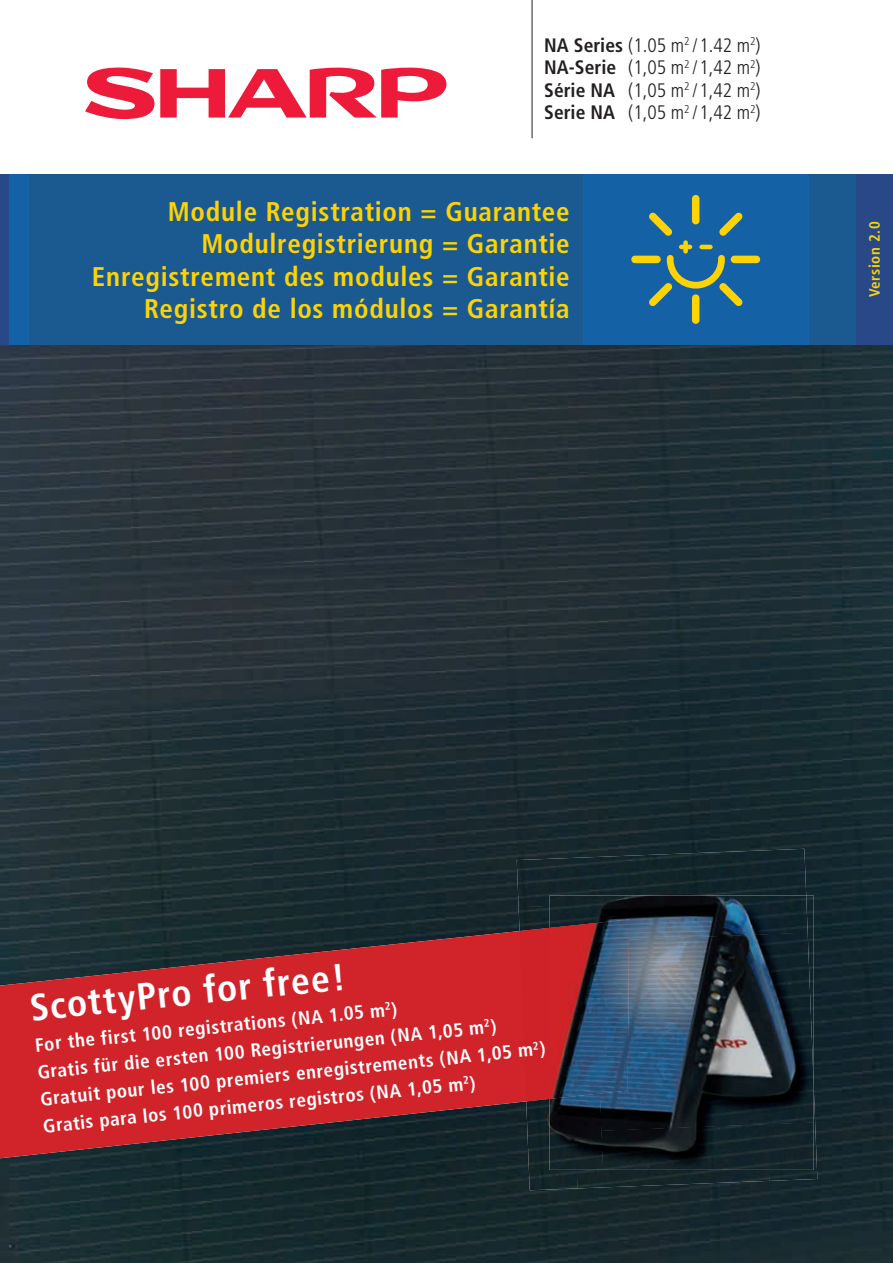
<style>
.page{position:relative;width:893px;height:1263px;background:#fff}
.page>*{position:absolute;margin:0;border:0;box-sizing:border-box;transform-origin:0 0}
.t1{font:700 condensed 37.8px "Frutiger";color:#fff}
.t2{font:700 condensed 27px/32.4px "Frutiger";letter-spacing:.03em;color:#fed304;text-align:right}
.t3{font:300 condensed 19.5px/22.5px "Frutiger";color:#231f20;text-align:justify}
.t4{font:700 condensed 19.05px/27.2px "Frutiger";color:#fff}
.t5{font:700 condensed 15px "Frutiger";letter-spacing:.035em;color:#fed304}
.s1{font-weight:700}
</style>
<div class="page">
<img style="left:0;top:344px;width:893px;height:919px">
<div style="left:0;top:174px;width:893px;height:170px;background:#1b5a90"></div>
<div style="left:0;top:174px;width:28px;height:170px;background:#1561a6"></div>
<div style="left:0;top:174px;width:9px;height:170px;background:#284887"></div>
<div style="left:583px;top:174px;width:225px;height:170px;background:#1561a6"></div>
<div style="left:856px;top:174px;width:37px;height:170px;background:#284887"></div>
<div style="left:692px;top:195px;width:7px;height:29px;background:#fed304;border-radius:4px"></div>
<div style="left:631px;top:256px;width:30px;height:7px;background:#fed304;border-radius:4px"></div>
<div style="left:692px;top:294px;width:7px;height:30px;background:#fed304;border-radius:4px"></div>
<div style="left:731px;top:256px;width:29px;height:7px;background:#fed304;border-radius:4px"></div>
<svg style="left:649px;top:212px;width:94px;height:94px"></svg>
<svg style="left:699px;top:245px;width:14px;height:4px"></svg>
<svg style="left:0;top:919px;width:526px;height:239px;background:#9c252c"></svg>
<img style="left:808px;top:895px;width:6px;height:37px">
<img style="left:517px;top:849px;width:289px;height:58px">
<img style="left:519px;top:906px;width:30px;height:22px">
<img style="left:526px;top:1101px;width:52px;height:89px">
<img style="left:770px;top:1085px;width:47px;height:96px">
<img style="left:577px;top:1170px;width:193px;height:18px">
<div style="left:519px;top:928px;width:30px;height:173px;background:#cf2128"></div>
<img style="left:549px;top:895px;width:259px;height:37px">
<img style="left:603px;top:932px;width:211px;height:190px">
<img style="left:549px;top:1099px;width:54px;height:71px">
<img style="left:601px;top:1122px;width:213px;height:48px">
<img style="left:549px;top:919px;width:80px;height:180px">
<hr style="left:532px;top:0;width:1px;height:138px;background:#231f20">
<svg style="left:85px;top:68px;width:361px;height:51px"></svg>
<p class="t3" style="left:544px;top:34px;width:218px"><span class="s1">na Series</span> (1.05 m<sup>2</sup> /1.42 m<sup>2</sup>) <span class="s1">na-Serie</span> (1,05 m<sup>2</sup> /1,42 m<sup>2</sup>)<br><span class="s1">Série na</span> (1,05 m<sup>2</sup> /1,42 m<sup>2</sup>)<br><span class="s1">Serie na</span> (1,05 m<sup>2</sup> /1,42 m<sup>2</sup>)</p>
<h2 class="t2" style="left:92px;top:195px;width:479px">Module Registration = guarantee Modulregistrierung = garantie Enregistrement des modules = garantie Registro de los módulos = garantía</h2>
<p class="t5" style="left:866px;top:297px;width:77px;rotate:-90deg">Version 2.0</p>
<h1 class="t1" style="left:28px;top:986px;width:318px;rotate:-6deg">ScottyPro for free!</h1>
<p class="t4" style="left:33px;top:1032px;width:509px;rotate:-6deg">For the first 100 registrations (na 1.05 m<sup>2</sup>)<br>gratis für die ersten 100 Registrierungen (na 1,05 m<sup>2</sup>) gratuit pour les 100 premiers enregistrements (na 1,05 m<sup>2</sup>) gratis para los 100 primeros registros (na 1,05 m<sup>2</sup>)</p>
</div>
